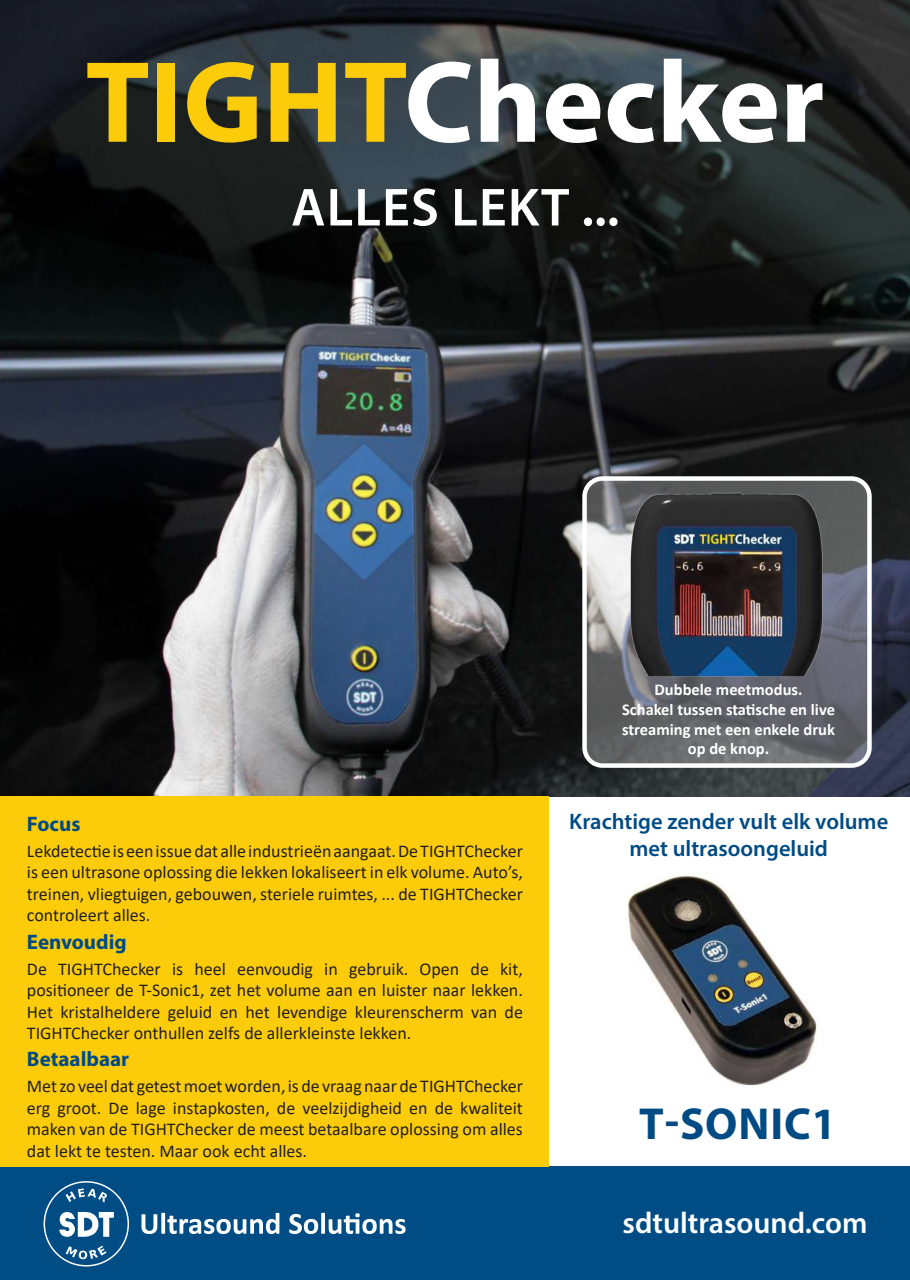
<style>
.page{position:relative;width:910px;height:1280px;background:#fff}
.page>*{position:absolute;margin:0;border:0;box-sizing:border-box;transform-origin:0 0}
.t1{font:700 117px "Myriad Pro";color:#fff}
.t2{font:600 54px "Myriad Pro";letter-spacing:.02em;color:#fff}
.t3{font:700 45px "Myriad Pro";letter-spacing:.02em;color:#004b84}
.t4{font:600 30px "Myriad Pro";color:#fff}
.t5{font:600 22.5px/27px "Myriad Pro";color:#004b84;text-align:center}
.t6{font:700 21px "Myriad Pro";color:#004b84}
.t7{font:18px/21.6px "Calibri";color:#231f20;text-align:justify}
.t8{font:700 16.5px/19.8px "Calibri";color:#fff;text-align:center}
.s1{color:#fccc0a}
</style>
<div class="page">
<img style="left:0;top:0;width:910px;height:796px">
<div style="left:0;top:1167px;width:910px;height:113px;background:#004d86"></div>
<svg style="left:44px;top:1181px;width:85px;height:85px"></svg>
<svg style="left:141px;top:1213px;width:138px;height:21px"></svg>
<svg style="left:289px;top:1213px;width:117px;height:21px"></svg>
<div style="left:0;top:796px;width:549px;height:371px;background:#fccc0a"></div>
<img style="left:627px;top:874px;width:191px;height:212px">
<img style="left:589px;top:478px;width:275px;height:285px">
<div style="left:582px;top:476px;width:290px;height:292px;border:4px solid #fff;border-radius:18px"></div>
<h1 class="t1" style="left:86px;top:26px;width:740px"><span class="s1">TIGHT</span>Checker</h1>
<h2 class="t2" style="left:291px;top:173px;width:330px">ALLES LEKT ...</h2>
<p class="t6" style="left:27px;top:810px;width:55px">Focus</p>
<p class="t7" style="left:27px;top:839px;width:498px">Lekdetectie is een issue dat alle industrieën aangaat. De TIGHTChecker is een ultrasone oplossing die lekken lokaliseert in elk volume. Auto’s, treinen, vliegtuigen, gebouwen, steriele ruimtes, ... de TIGHTChecker controleert alles.</p>
<p class="t6" style="left:27px;top:928px;width:101px">Eenvoudig</p>
<p class="t7" style="left:27px;top:957px;width:498px">De TIGHTChecker is heel eenvoudig in gebruik. Open de kit, positioneer de T-Sonic1, zet het volume aan en luister naar lekken.<br>Het kristalheldere geluid en het levendige kleurenscherm van de TIGHTChecker onthullen zelfs de allerkleinste lekken.</p>
<p class="t6" style="left:27px;top:1045px;width:104px">Betaalbaar</p>
<p class="t7" style="left:27px;top:1075px;width:498px">Met zo veel dat getest moet worden, is de vraag naar de TIGHTChecker erg groot. De lage instapkosten, de veelzijdigheid en de kwaliteit maken van de TIGHTChecker de meest betaalbare oplossing om alles dat lekt te testen. Maar ook echt alles.</p>
<p class="t8" style="left:622px;top:679px;width:214px">Dubbele meetmodus.<br>Schakel tussen statische en live streaming met een enkele druk op de knop.</p>
<p class="t5" style="left:569px;top:807px;width:321px">Krachtige zender vult elk volume met ultrasoongeluid</p>
<h3 class="t3" style="left:639px;top:1094px;width:199px">T-SONIC1</h3>
<h3 class="t4" style="left:623px;top:1204px;width:246px">sdtultrasound.com</h3>
</div>
